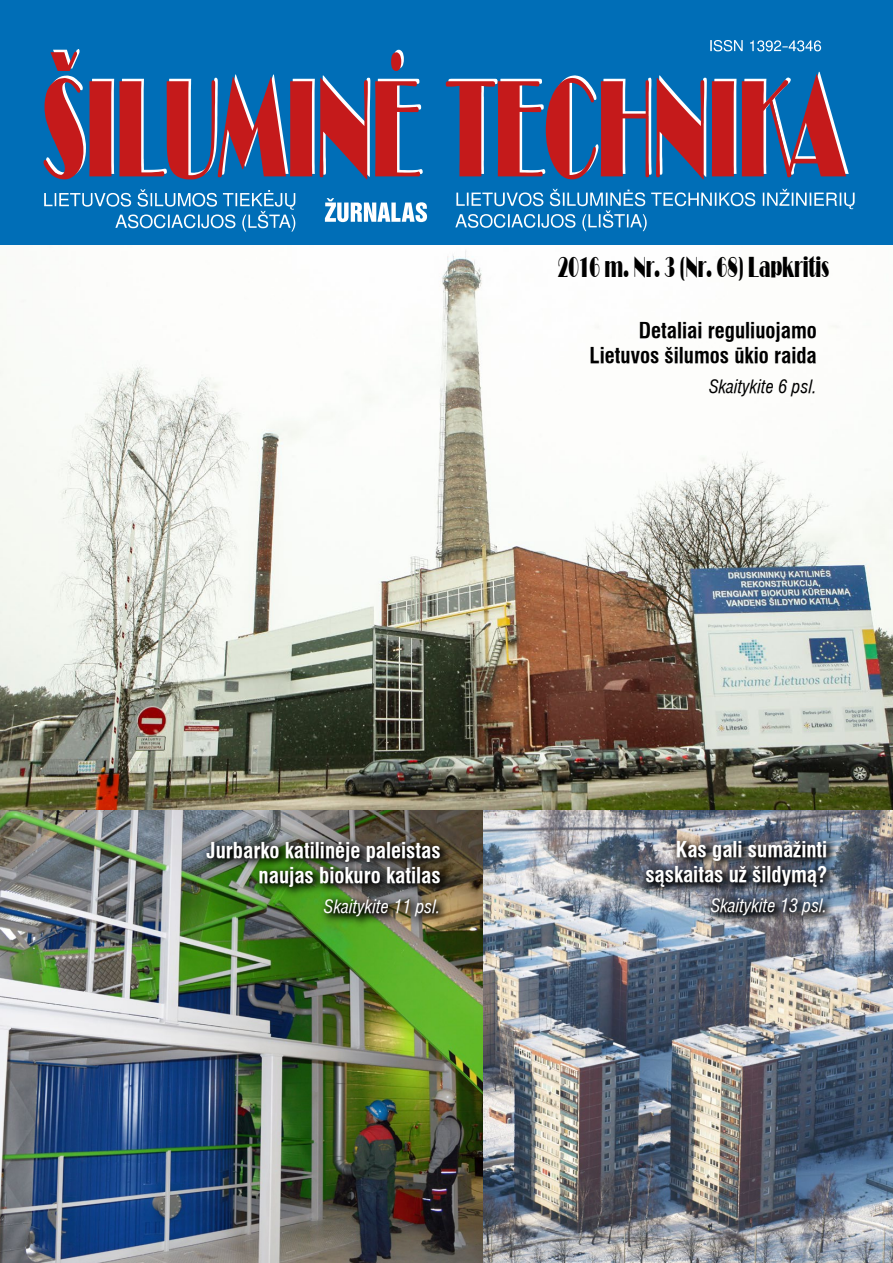
<style>
.page{position:relative;width:893px;height:1263px;background:#fff}
.page>*{position:absolute;margin:0;border:0;box-sizing:border-box;transform-origin:0 0}
.t1{font:30px "Broadway Normal";color:#000;scale:.54 1}
.t2{font:700 condensed 21px/25.2px "Helvetica LT";color:#fff;text-align:right}
.t3{font:700 condensed 21px/25.2px "Helvetica LT";color:#000;text-align:right}
.t4{font:italic condensed 18px "Helvetica LT";color:#fff}
.t5{font:italic condensed 18px "Helvetica LT";color:#000}
</style>
<div class="page">
<img style="left:0;top:244px;width:893px;height:566px">
<div style="left:0;top:0;width:893px;height:244px;background:#006eb7"></div>
<svg style="left:44px;top:49px;width:379px;height:130px"></svg>
<svg style="left:446px;top:75px;width:290px;height:104px"></svg>
<svg style="left:742px;top:72px;width:107px;height:105px"></svg>
<svg style="left:710px;top:40px;width:111px;height:11px"></svg>
<svg style="left:44px;top:189px;width:811px;height:43px"></svg>
<img style="left:0;top:810px;width:483px;height:453px">
<img style="left:483px;top:810px;width:410px;height:453px">
<img style="left:201px;top:835px;width:251px;height:93px">
<img style="left:640px;top:834px;width:198px;height:94px">
<h1 class="t1" style="left:558px;top:250px;width:504px">2016 m. Nr. 3 (Nr. 68) Lapkritis</h1>
<p class="t3" style="left:589px;top:317px;width:229px">Detaliai reguliuojamo<br>Lietuvos šilumos ūkio raida</p>
<p class="t5" style="left:709px;top:374px;width:109px">Skaitykite 6 psl.</p>
<p class="t2" style="left:206px;top:837px;width:236px">Jurbarko katilinėje paleistas naujas biokuro katilas</p>
<p class="t4" style="left:324px;top:894px;width:118px">Skaitykite 11 psl.</p>
<p class="t2" style="left:645px;top:836px;width:184px">Kas gali sumažinti sąskaitas už šildymą?</p>
<p class="t4" style="left:711px;top:893px;width:118px">Skaitykite 13 psl.</p>
</div>
